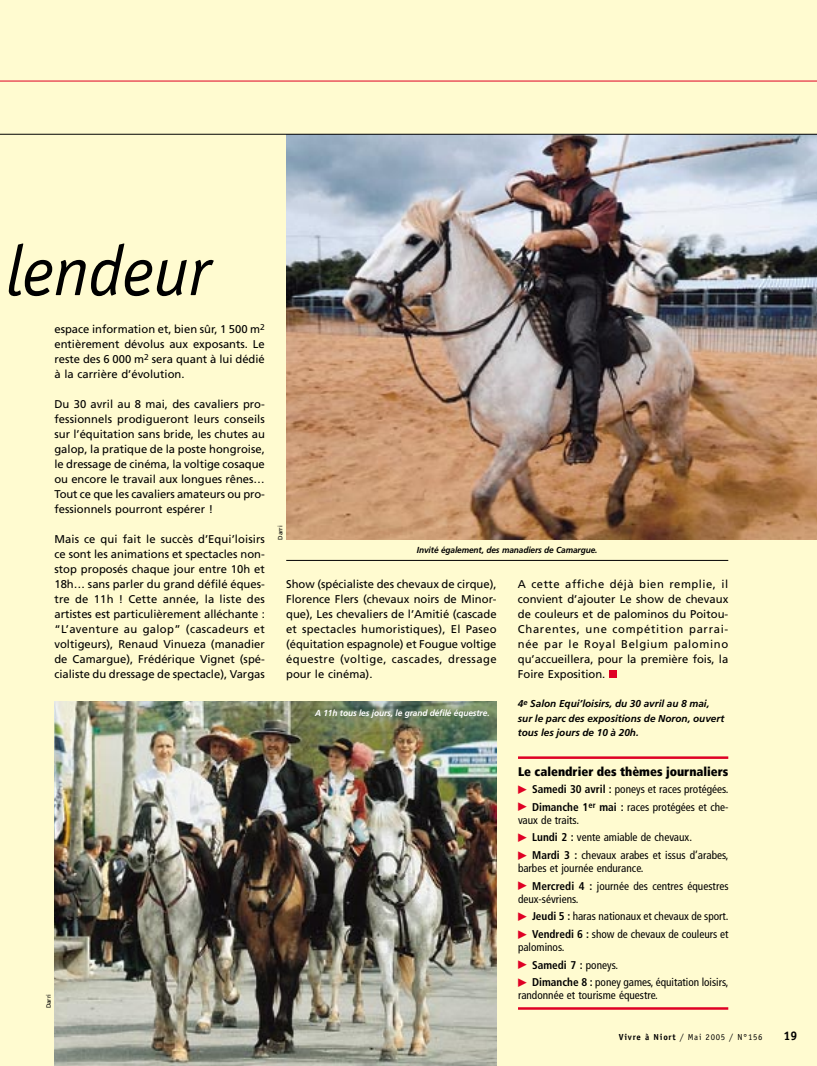
<style>
.page{position:relative;width:817px;height:1066px;background:#fff}
.page>*{position:absolute;margin:0;border:0;box-sizing:border-box;transform-origin:0 0}
.t1{font:italic 71.25px "Officina Sans";letter-spacing:-.01em;color:#000}
.t2{font:900 condensed 12.5px "Frutiger";color:#000}
.t3{font:700 12.5px "Officina Sans";color:#000}
.t4{font:11.25px/15px "Frutiger";color:#000;text-align:justify}
.t5{font:condensed 11.25px/13.1px "Frutiger";color:#000}
.t6{font:700 condensed 11.25px "Frutiger";color:#000}
.t7{font:italic 700 10px/14.4px "Frutiger";color:#000}
.t8{font:italic 700 8.75px "Frutiger";letter-spacing:-.01em;color:#000;scale:.95 1}
.t9{font:italic 700 8.75px "Frutiger";letter-spacing:-.01em;color:#fff;scale:.95 1}
.t10{font:8.75px "Officina Sans";letter-spacing:.075em;color:#000}
.t11{font:6.25px "Frutiger";color:#000}
.s1{font-family:"Universal Newswith Comm Pi";font-stretch:normal;font-size:8.75px;color:#df0024}
.s2{font-weight:700}
.s3{font-family:"Universal Newswith Comm Pi";font-weight:400;font-stretch:normal;font-size:8.75px;color:#df0024}
.s4{font-weight:400}
</style>
<div class="page">
<img style="left:0;top:0;width:816px;height:1065px">
<h1 class="t1" style="left:6px;top:243px;width:205px">lendeur</h1>
<p class="t4" style="left:54px;top:322px;width:212px">espace information et, bien sûr, 1 500 m<sup>2 </sup>entièrement dévolus aux exposants. Le reste des 6 000 m<sup>2</sup> sera quant à lui dédié à la carrière d’évolution.</p>
<p class="t4" style="left:54px;top:397px;width:212px">Du 30 avril au 8 mai, des cavaliers pro&shy;fessionnels prodigueront leurs conseils sur l’équitation sans bride, les chutes au galop, la pratique de la poste hongroise, le dressage de cinéma, la voltige cosaque ou encore le travail aux longues rênes… Tout ce que les cavaliers amateurs ou pro&shy;fessionnels pourront espérer !</p>
<p class="t4" style="left:54px;top:532px;width:212px">Mais ce qui fait le succès d’Equi’loisirs ce sont les animations et spectacles non&shy;stop proposés chaque jour entre 10h et 18h… sans parler du grand défilé éques&shy;tre de 11h ! Cette année, la liste des artistes est particulièrement alléchante : “L’aventure au galop” (cascadeurs et voltigeurs), Renaud Vinueza (manadier de Camargue), Frédérique Vignet (spé&shy;cialiste du dressage de spectacle), Vargas</p>
<p class="t11" style="left:46px;top:1008px;width:16px;rotate:-90deg">Darri</p>
<p class="t11" style="left:278px;top:539px;width:16px;rotate:-90deg">Darri</p>
<p class="t8" style="left:417px;top:546px;width:192px">Invité également, des manadiers de Camargue.</p>
<p class="t4" style="left:286px;top:577px;width:212px">Show (spécialiste des chevaux de cirque), Florence Flers (chevaux noirs de Minor&shy;que), Les chevaliers de l’Amitié (cascade et spectacles humoristiques), El Paseo (équitation espagnole) et Fougue voltige équestre (voltige, cascades, dressage pour le cinéma).</p>
<p class="t4" style="left:517px;top:577px;width:212px">A cette affiche déjà bien remplie, il convient d’ajouter Le show de chevaux de couleurs et de palominos du Poitou-Charentes, une compétition parrai&shy;née par le Royal Belgium palomino qu’accueillera, pour la première fois, la Foire Exposition.</p>
<p class="t7" style="left:517px;top:697px;width:208px">4<sup>e</sup> Salon Equi’loisirs, du 30 avril au 8 mai, sur le parc des expositions de Noron, ouvert tous les jours de 10 à 20h.</p>
<p class="t9" style="left:315px;top:708px;width:185px">A 11h tous les jours, le grand défilé équestre.</p>
<p class="t2" style="left:518px;top:765px;width:212px">Le calendrier des thèmes journaliers</p>
<p class="t5" style="left:518px;top:783px;width:212px"><span class="s1">-</span> <span class="s2">Samedi 30 avril :</span> poneys et races protégées.</p>
<p class="t5" style="left:518px;top:800px;width:212px"><span class="s1">-</span> <span class="s2">Dimanche 1</span><sup>er</sup> <span class="s2">mai :</span> races protégées et che&shy;vaux de traits.</p>
<p class="t5" style="left:518px;top:831px;width:175px"><span class="s1">-</span> <span class="s2">Lundi 2 :</span> vente amiable de chevaux.</p>
<p class="t5" style="left:518px;top:849px;width:212px"><span class="s1">-</span> <span class="s2">Mardi 3 :</span> chevaux arabes et issus d’arabes, barbes et journée endurance.</p>
<p class="t5" style="left:518px;top:879px;width:212px"><span class="s1">-</span> <span class="s2">Mercredi 4 :</span> journée des centres équestres deux-sévriens.</p>
<p class="t5" style="left:518px;top:910px;width:212px"><span class="s1">-</span> <span class="s2">Jeudi 5 :</span> haras nationaux et chevaux de sport.</p>
<p class="t5" style="left:518px;top:928px;width:212px"><span class="s1">-</span> <span class="s2">Vendredi 6 :</span> show de chevaux de couleurs et palominos.</p>
<p class="t6" style="left:518px;top:959px;width:102px"><span class="s3">-</span> Samedi 7 : <span class="s4">poneys.</span></p>
<p class="t5" style="left:518px;top:976px;width:212px"><span class="s1">-</span> <span class="s2">Dimanche 8 :</span> poney games, équitation loisirs, randonnée et tourisme équestre.</p>
<p class="t10" style="left:618px;top:1033px;width:145px"><span class="s2">Vivre à Niort</span> / Mai 2005 / N°156</p>
<p class="t3" style="left:783px;top:1030px;width:15px">19</p>
</div>
